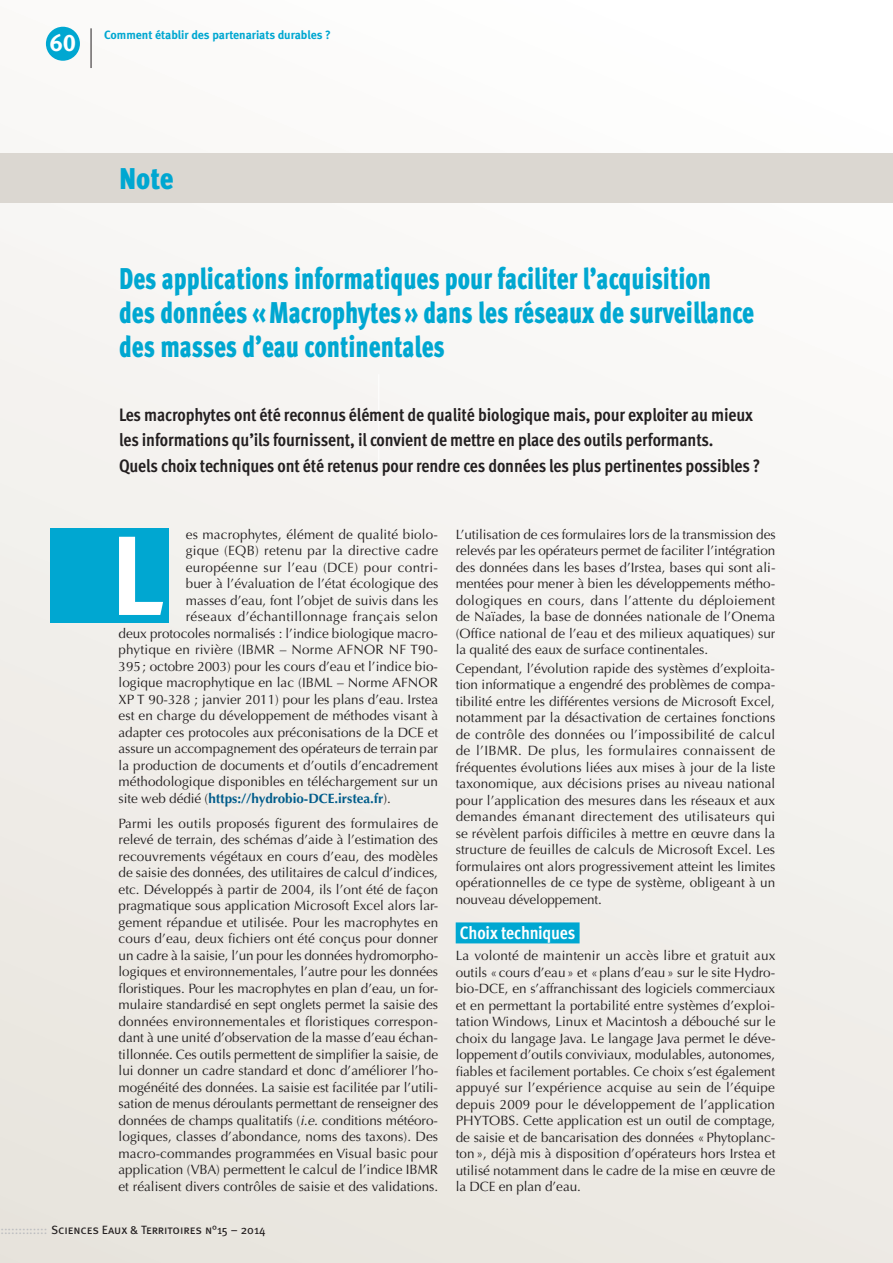
<style>
.page{position:relative;width:893px;height:1263px;background:#fff}
.page>*{position:absolute;margin:0;border:0;box-sizing:border-box;transform-origin:0 0}
.t1{font:112.5px "Meta Bold LF Caps";color:#fff}
.t2{font:900 30px/34px "Meta Cond OT";color:#00a7d1;scale:.87 1}
.t3{font:900 30px "Meta Cond OT";color:#00a7d1}
.t4{font:24px "Meta Bold Caps Expert";color:#fff}
.t5{font:700 18px/25.5px "Meta Cond OT";letter-spacing:-.005em;color:#231f20}
.t6{font:700 18px "Meta Cond OT";letter-spacing:-.015em;color:#fff}
.t7{font:13.5px/16.5px "Optima";color:#231f20;text-align:justify}
.t8{font:13.5px "Optima";letter-spacing:.025em;color:#231f20}
.t9{font:700 13.5px "Optima";letter-spacing:-.005em;color:#005c8a}
.t10{font:13.5px "Optima";letter-spacing:.02em;color:#231f20}
.t11{font:12px "Meta Book Caps";color:#231f20}
.t12{font:700 12px "Meta";color:#00a7d1}
.s1{font-weight:400;color:#231f20}
.s2{font-style:italic}
.s3{color:#bcbdc0}
</style>
<div class="page">
<div style="left:0;top:0;width:893px;height:1263px;background:linear-gradient(to bottom,#fdfdfc,#eae6e0)"></div>
<hr style="left:378px;top:374px;width:1px;height:98px;background:#fff">
<div style="left:456px;top:922px;width:124px;height:21px;background:#00a7d1"></div>
<div style="left:51px;top:529px;width:118px;height:94px;background:#00a7d1"></div>
<div style="left:0;top:153px;width:893px;height:49px;background:#dbd7d1"></div>
<div style="left:46px;top:27px;width:34px;height:34px;background:#00a7d1;border-radius:50%"></div>
<hr style="left:91px;top:28px;width:1px;height:40px;background:#231f20">
<h3 class="t4" style="left:49px;top:28px;width:28px">60</h3>
<p class="t12" style="left:104px;top:28px;width:228px">Comment établir des partenariats durables ?</p>
<h2 class="t3" style="left:119px;top:159px;width:56px">Note</h2>
<h2 class="t2" style="left:119px;top:262px;width:731px">Des applications informatiques pour faciliter l’acquisition des données «Macrophytes» dans les réseaux de surveillance des masses d’eau continentales</h2>
<p class="t5" style="left:119px;top:402px;width:643px">Les macrophytes ont été reconnus élément de qualité biologique mais, pour exploiter au mieux les informations qu’ils fournissent, il convient de mettre en place des outils performants.<br>Quels choix techniques ont été retenus pour rendre ces données les plus pertinentes possibles ?</p>
<p class="t7" style="left:186px;top:526px;width:254px">es macrophytes, élément de qualité biolo-</p>
<p class="t10" style="left:186px;top:543px;width:254px">gique (EQB) retenu par la directive cadre</p>
<p class="t8" style="left:186px;top:559px;width:254px">européenne sur l’eau (DCE) pour contri-</p>
<p class="t7" style="left:186px;top:575px;width:254px">buer à l’évaluation de l’état écologique des</p>
<p class="t7" style="left:186px;top:592px;width:254px">masses d’eau, font l’objet de suivis dans les</p>
<p class="t8" style="left:186px;top:609px;width:254px">réseaux d’échantillonnage français selon</p>
<p class="t7" style="left:119px;top:625px;width:321px">deux protocoles normalisés : l’indice biologique macro-</p>
<p class="t7" style="left:119px;top:641px;width:321px">phytique en rivière (IBMR – Norme AFNOR NF T90-</p>
<p class="t7" style="left:119px;top:658px;width:321px">395; octobre 2003) pour les cours d’eau et l’indice bio-</p>
<p class="t7" style="left:119px;top:674px;width:321px">logique macrophytique en lac (IBML – Norme AFNOR</p>
<p class="t7" style="left:119px;top:691px;width:321px">XP T 90-328 ; janvier 2011) pour les plans d’eau. Irstea</p>
<p class="t7" style="left:119px;top:707px;width:321px">est en charge du développement de méthodes visant à</p>
<p class="t7" style="left:119px;top:724px;width:321px">adapter ces protocoles aux préconisations de la DCE et</p>
<p class="t7" style="left:119px;top:740px;width:321px">assure un accompagnement des opérateurs de terrain par</p>
<p class="t7" style="left:119px;top:757px;width:321px">la production de documents et d’outils d’encadrement</p>
<p class="t7" style="left:119px;top:773px;width:321px">méthodologique disponibles en téléchargement sur un</p>
<p class="t9" style="left:119px;top:790px;width:274px"><span class="s1">site web dédié (</span>https://hydrobio-DCE.irstea.fr<span class="s1">).</span></p>
<p class="t7" style="left:119px;top:815px;width:321px">Parmi les outils proposés figurent des formulaires de relevé de terrain, des schémas d’aide à l’estimation des recouvrements végétaux en cours d’eau, des modèles de saisie des données, des utilitaires de calcul d’indices, etc. Développés à partir de 2004, ils l’ont été de façon pragmatique sous application Microsoft Excel alors lar&shy;gement répandue et utilisée. Pour les macrophytes en cours d’eau, deux fichiers ont été conçus pour donner un cadre à la saisie, l’un pour les données hydromorpho&shy;logiques et environnementales, l’autre pour les données floristiques. Pour les macrophytes en plan d’eau, un for&shy;mulaire standardisé en sept onglets permet la saisie des données environnementales et floristiques correspon&shy;dant à une unité d’observation de la masse d’eau échan&shy;tillonnée. Ces outils permettent de simplifier la saisie, de lui donner un cadre standard et donc d’améliorer l’ho&shy;mogénéité des données. La saisie est facilitée par l’utili&shy;sation de menus déroulants permettant de renseigner des données de champs qualitatifs (<span class="s2">i.e.</span> conditions météoro&shy;logiques, classes d’abondance, noms des taxons). Des macro-commandes programmées en Visual basic pour application (VBA) permettent le calcul de l’indice IBMR et réalisent divers contrôles de saisie et des validations.</p>
<h1 class="t1" style="left:110px;top:509px;width:55px">L</h1>
<p class="t7" style="left:456px;top:526px;width:321px">L’utilisation de ces formulaires lors de la transmission des relevés par les opérateurs permet de faciliter l’intégration des données dans les bases d’Irstea, bases qui sont ali&shy;mentées pour mener à bien les développements métho&shy;dologiques en cours, dans l’attente du déploiement de Naïades, la base de données nationale de l’Onema (Office national de l’eau et des milieux aquatiques) sur la qualité des eaux de surface continentales.</p>
<p class="t7" style="left:456px;top:660px;width:321px">Cependant, l’évolution rapide des systèmes d’exploita&shy;tion informatique a engendré des problèmes de compa&shy;tibilité entre les différentes versions de Microsoft Excel, notamment par la désactivation de certaines fonctions de contrôle des données ou l’impossibilité de calcul de l’IBMR. De plus, les formulaires connaissent de fréquentes évolutions liées aux mises à jour de la liste taxonomique, aux décisions prises au niveau national pour l’application des mesures dans les réseaux et aux demandes émanant directement des utilisateurs qui se révèlent parfois difficiles à mettre en œuvre dans la structure de feuilles de calculs de Microsoft Excel. Les formulaires ont alors progressivement atteint les limites opérationnelles de ce type de système, obligeant à un nouveau développement.</p>
<h3 class="t6" style="left:460px;top:921px;width:117px">Choix techniques</h3>
<p class="t7" style="left:456px;top:947px;width:321px">La volonté de maintenir un accès libre et gratuit aux outils «cours d’eau» et «plans d’eau» sur le site Hydro&shy;bio-DCE, en s’affranchissant des logiciels commerciaux et en permettant la portabilité entre systèmes d’exploi&shy;tation Windows, Linux et Macintosh a débouché sur le choix du langage Java. Le langage Java permet le déve&shy;loppement d’outils conviviaux, modulables, autonomes, fiables et facilement portables. Ce choix s’est également appuyé sur l’expérience acquise au sein de l’équipe depuis 2009 pour le développement de l’application PHYTOBS. Cette application est un outil de comptage, de saisie et de bancarisation des données «Phytoplanc&shy;ton», déjà mis à disposition d’opérateurs hors Irstea et utilisé notamment dans le cadre de la mise en œuvre de la DCE en plan d’eau.</p>
<p class="t11" style="left:0;top:1223px;width:267px"><span class="s3">:::::::::::::</span> Sciences Eaux &amp; Territoires n°15 – 2014</p>
</div>
